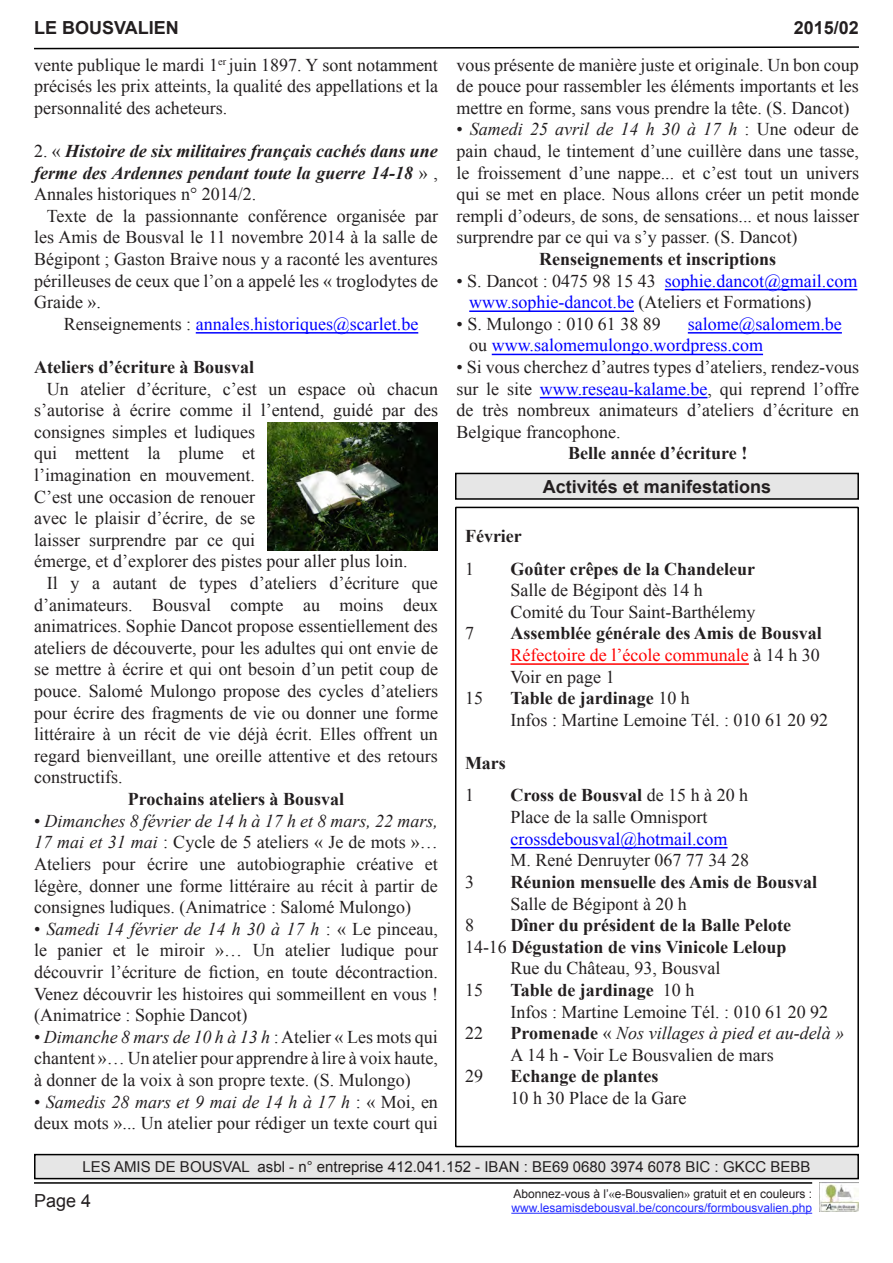
<style>
.page{position:relative;width:893px;height:1263px;background:#fff}
.page>*{position:absolute;margin:0;border:0;box-sizing:border-box;transform-origin:0 0}
.t1{font:18px/21.6px "Times New Roman";color:#231f20;text-align:justify}
.t2{font:700 18px "Times New Roman";color:#231f20}
.t3{font:18px "Times New Roman";color:#00f}
.t4{font:italic 700 18px/21.6px "Times New Roman";color:#231f20;text-align:justify}
.t5{font:700 18px "Arial";color:#231f20}
.t6{font:italic 18px "Times New Roman";color:#231f20}
.t7{font:18px "Times New Roman";color:#f00}
.t8{font:18px "Arial";color:#231f20}
.t9{font:15px "Arial";color:#231f20}
.t10{font:12px "Arial";color:#2028ff}
.t11{font:12px "Arial";color:#231f20}
.s1{font-weight:400;font-style:normal}
.s2{color:#231f20}
.s3{font-style:italic}
.s4{color:#00f}
.s5{font-weight:400}
.s6{font-weight:700;font-style:normal}
.s7{font-style:normal}
.s8{font-family:"Times New Roman"}
</style>
<div class="page">
<hr style="left:511px;top:1213px;width:301px;height:1px;background:#2028ff">
<hr style="left:34px;top:1182px;width:778px;height:2px;background:#000">
<img style="left:820px;top:1182px;width:39px;height:30px">
<svg style="left:34px;top:46px;width:825px;height:4px"></svg>
<div style="left:456px;top:473px;width:402px;height:26px;background:#e6e6e6"></div>
<div style="left:455px;top:473px;width:404px;height:27px;border:2px solid #000"></div>
<hr style="left:510px;top:663px;width:239px;height:2px;background:#f00">
<hr style="left:510px;top:847px;width:217px;height:1px;background:#00f">
<div style="left:455px;top:507px;width:404px;height:640px;border:2px solid #000"></div>
<div style="left:35px;top:1154px;width:823px;height:24px;background:#e6e6e6"></div>
<div style="left:34px;top:1154px;width:825px;height:25px;border:2px solid #000"></div>
<hr style="left:665px;top:289px;width:192px;height:1px;background:#00f">
<hr style="left:469px;top:310px;width:165px;height:2px;background:#00f">
<hr style="left:688px;top:332px;width:154px;height:2px;background:#00f">
<hr style="left:492px;top:354px;width:271px;height:1px;background:#00f">
<hr style="left:540px;top:397px;width:167px;height:1px;background:#00f">
<hr style="left:196px;top:332px;width:222px;height:2px;background:#00f">
<img style="left:268px;top:422px;width:170px;height:128px">
<p class="t5" style="left:34px;top:16px;width:146px">LE BOUSVALIEN</p>
<p class="t5" style="left:794px;top:16px;width:67px">2015/02</p>
<p class="t1" style="left:34px;top:53px;width:405px">vente publique le mardi 1<sup>er</sup> juin 1897. Y sont notamment précisés les prix atteints, la qualité des appellations et la personnalité des acheteurs.</p>
<p class="t4" style="left:34px;top:140px;width:405px"><span class="s1">2. «</span> Histoire de six militaires français cachés dans une ferme des Ardennes pendant toute la guerre 14-18 <span class="s1">» , Annales historiques n° 2014/2.</span></p>
<p class="t1" style="left:34px;top:205px;width:405px;text-indent:13px">Texte de la passionnante conférence organisée par les Amis de Bousval le 11 novembre 2014 à la salle de Bégipont ; Gaston Braive nous y a raconté les aventures périlleuses de ceux que l’on a appelé les « troglodytes de Graide ».</p>
<p class="t3" style="left:64px;top:312px;width:356px"><span class="s2">Renseignements :</span> annales.historiques@scarlet.be</p>
<p class="t2" style="left:34px;top:355px;width:222px">Ateliers d’écriture à Bousval</p>
<p class="t1" style="left:34px;top:377px;width:405px;text-align:left;text-indent:13px">Un atelier d’écriture, c’est un espace où chacun s’autorise à écrire comme il l’entend, guidé par des consignes simples et ludiques<br>qui mettent la plume et<br>l’imagination en mouvement.<br>C’est une occasion de renouer<br>avec le plaisir d’écrire, de se<br>laisser surprendre par ce qui<br>émerge, et d’explorer des pistes pour aller plus loin.</p>
<p class="t1" style="left:34px;top:572px;width:405px;text-indent:13px">Il y a autant de types d’ateliers d’écriture que d’animateurs. Bousval compte au moins deux animatrices. Sophie Dancot propose essentiellement des ateliers de découverte, pour les adultes qui ont envie de se mettre à écrire et qui ont besoin d’un petit coup de pouce. Salomé Mulongo propose des cycles d’ateliers pour écrire des fragments de vie ou donner une forme littéraire à un récit de vie déjà écrit. Elles offrent un regard bienveillant, une oreille attentive et des retours constructifs.</p>
<p class="t2" style="left:128px;top:787px;width:218px">Prochains ateliers à Bousval</p>
<p class="t1" style="left:34px;top:809px;width:405px">• <span class="s3">Dimanches 8 février de 14 h à 17 h et 8 mars, 22 mars, 17 mai et 31 mai</span> : Cycle de 5 ateliers « Je de mots »… Ateliers pour écrire une autobiographie créative et légère, donner une forme littéraire au récit à partir de consignes ludiques. (Animatrice : Salomé Mulongo)</p>
<p class="t1" style="left:34px;top:917px;width:405px">• <span class="s3">Samedi 14 février de 14 h 30 à 17 h</span> : « Le pinceau, le panier et le miroir »… Un atelier ludique pour découvrir l’écriture de fiction, en toute décontraction.<br>Venez découvrir les histoires qui sommeillent en vous ! (Animatrice : Sophie Dancot)</p>
<p class="t1" style="left:34px;top:1025px;width:405px">• <span class="s3">Dimanche 8 mars de 10 h à 13 h</span> : Atelier « Les mots qui chantent »… Un atelier pour apprendre à lire à voix haute, à donner de la voix à son propre texte. (S. Mulongo)</p>
<p class="t1" style="left:34px;top:1090px;width:405px">• <span class="s3">Samedis 28 mars et 9 mai de 14 h à 17 h</span> : « Moi, en deux mots »... Un atelier pour rédiger un texte court qui</p>
<p class="t1" style="left:456px;top:53px;width:404px">vous présente de manière juste et originale. Un bon coup de pouce pour rassembler les éléments importants et les mettre en forme, sans vous prendre la tête. (S. Dancot)</p>
<p class="t1" style="left:456px;top:118px;width:404px">• <span class="s3">Samedi 25 avril de 14 h 30 à 17 h</span> : Une odeur de pain chaud, le tintement d’une cuillère dans une tasse, le froissement d’une nappe... et c’est tout un univers qui se met en place. Nous allons créer un petit monde rempli d’odeurs, de sons, de sensations... et nous laisser surprendre par ce qui va s’y passer. (S. Dancot)</p>
<p class="t2" style="left:539px;top:247px;width:238px">Renseignements et inscriptions</p>
<p class="t3" style="left:456px;top:268px;width:402px"><span class="s2">• S. Dancot : 0475 98 15 43</span> sophie.dancot@gmail.com</p>
<p class="t1" style="left:469px;top:291px;width:344px"><span class="s4">www.sophie-dancot.be</span> (Ateliers et Formations)</p>
<p class="t1" style="left:456px;top:313px;width:206px">• S. Mulongo : 010 61 38 89</p>
<p class="t3" style="left:688px;top:312px;width:156px">salome@salomem.be</p>
<p class="t3" style="left:469px;top:333px;width:295px"><span class="s2">ou</span> www.salomemulongo.wordpress.com</p>
<p class="t1" style="left:456px;top:356px;width:404px">• Si vous cherchez d’autres types d’ateliers, rendez-vous sur le site <span class="s4">www.reseau-kalame.be</span>, qui reprend l’offre de très nombreux animateurs d’ateliers d’écriture en Belgique francophone.</p>
<p class="t2" style="left:568px;top:441px;width:181px">Belle année d’écriture !</p>
<p class="t5" style="left:543px;top:474px;width:230px">Activités et manifestations</p>
<p class="t2" style="left:465px;top:524px;width:58px">Février</p>
<p class="t1" style="left:465px;top:557px;width:10px">1</p>
<p class="t2" style="left:510px;top:556px;width:246px">Goûter crêpes de la Chandeleur</p>
<p class="t1" style="left:510px;top:579px;width:194px">Salle de Bégipont dès 14 h</p>
<p class="t1" style="left:510px;top:601px;width:246px">Comité du Tour Saint-Barthélemy</p>
<p class="t1" style="left:465px;top:622px;width:10px">7</p>
<p class="t2" style="left:510px;top:621px;width:313px">Assemblée générale des Amis de Bousval</p>
<p class="t7" style="left:510px;top:643px;width:311px">Réfectoire de l’école communale <span class="s2">à 14 h 30</span></p>
<p class="t1" style="left:510px;top:665px;width:106px">Voir en page 1</p>
<p class="t1" style="left:465px;top:687px;width:19px">15</p>
<p class="t2" style="left:510px;top:686px;width:181px">Table de jardinage <span class="s5">10 h</span></p>
<p class="t1" style="left:510px;top:709px;width:319px">Infos : Martine Lemoine Tél. : 010 61 20 92</p>
<p class="t2" style="left:465px;top:751px;width:42px">Mars</p>
<p class="t1" style="left:465px;top:784px;width:10px">1</p>
<p class="t2" style="left:510px;top:783px;width:239px">Cross de Bousval <span class="s5">de 15 h à 20 h</span></p>
<p class="t1" style="left:510px;top:806px;width:198px">Place de la salle Omnisport</p>
<p class="t3" style="left:510px;top:826px;width:219px">crossdebousval@hotmail.com</p>
<p class="t1" style="left:510px;top:849px;width:240px">M. René Denruyter 067 77 34 28</p>
<p class="t1" style="left:465px;top:871px;width:10px">3</p>
<p class="t2" style="left:510px;top:869px;width:308px">Réunion mensuelle des Amis de Bousval</p>
<p class="t1" style="left:510px;top:892px;width:178px">Salle de Bégipont à 20 h</p>
<p class="t1" style="left:465px;top:914px;width:10px">8</p>
<p class="t2" style="left:510px;top:913px;width:282px">Dîner du président de la Balle Pelote</p>
<p class="t2" style="left:465px;top:934px;width:323px"><span class="s5">14-16</span> Dégustation de vins Vinicole Leloup</p>
<p class="t1" style="left:510px;top:957px;width:211px">Rue du Château, 93, Bousval</p>
<p class="t1" style="left:465px;top:979px;width:19px">15</p>
<p class="t2" style="left:510px;top:977px;width:185px">Table de jardinage <span class="s5">10 h</span></p>
<p class="t1" style="left:510px;top:1000px;width:319px">Infos : Martine Lemoine Tél. : 010 61 20 92</p>
<p class="t1" style="left:465px;top:1022px;width:19px">22</p>
<p class="t6" style="left:510px;top:1021px;width:335px"><span class="s6">Promenade</span> <span class="s7">«</span> Nos villages à pied et au-delà »</p>
<p class="t1" style="left:510px;top:1043px;width:265px">A 14 h - Voir Le Bousvalien de mars</p>
<p class="t1" style="left:465px;top:1065px;width:19px">29</p>
<p class="t2" style="left:510px;top:1064px;width:150px">Echange de plantes</p>
<p class="t1" style="left:510px;top:1087px;width:177px">10 h 30 Place de la Gare</p>
<p class="t9" style="left:82px;top:1157px;width:730px">LES AMIS DE BOUSVAL asbl - n° entreprise 412.041.152 - IBAN : BE69 0680 3974 6078 BIC : GKCC BEBB</p>
<p class="t8" style="left:34px;top:1189px;width:59px">Page 4</p>
<p class="t11" style="left:513px;top:1185px;width:300px">Abonnez-vous à l’<span class="s8">«</span>e-Bousvalien<span class="s8">»</span> gratuit et en couleurs :</p>
<p class="t10" style="left:511px;top:1200px;width:302px">www.lesamisdebousval.be/concours/formbousvalien.php</p>
</div>
